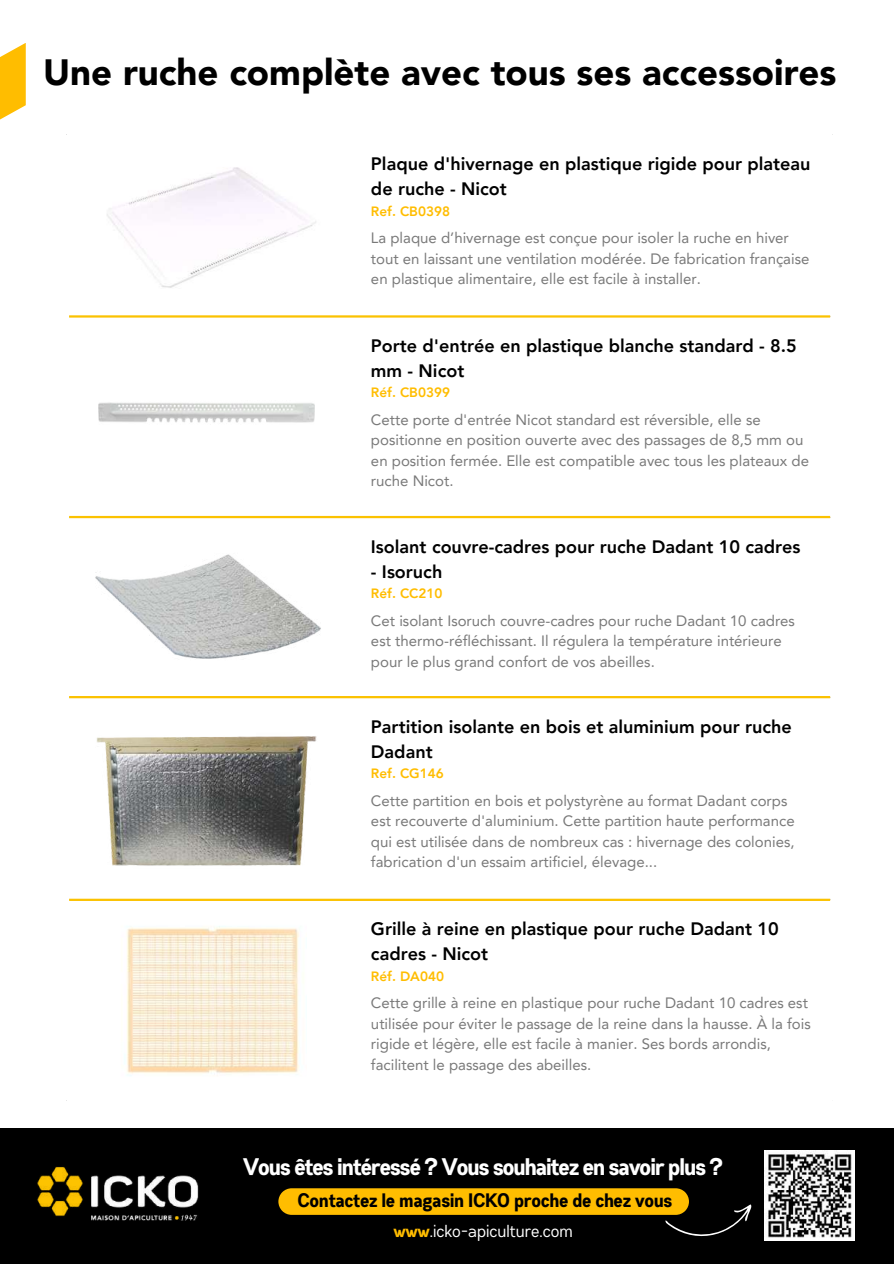
<style>
.page{position:relative;width:894px;height:1264px;background:#fff}
.page>*{position:absolute;margin:0;border:0;box-sizing:border-box;transform-origin:0 0}
.t1{font:900 36.6px "Avenir LT Pro";color:#000}
.t2{font:700 24px "Gabriel Sans Cond";letter-spacing:-.03em;color:#fff}
.t3{font:700 19.5px "Gabriel Sans Cond";color:#000}
.t4{font:800 18px/25px "Avenir LT Pro";color:#000}
.t5{font:17.4px "Gabriel Sans Cond";color:#fff}
.t6{font:15px/20.5px "Avenir LT Pro";color:#797979}
.t7{font:800 13.5px "Avenir LT Pro";color:#ffbd00}
.s1{font-weight:700;color:#ffbd00}
</style>
<div class="page">
<hr style="left:69px;top:315px;width:760px;height:2px;background:#fbc201">
<hr style="left:69px;top:516px;width:760px;height:2px;background:#fbc201">
<hr style="left:69px;top:696px;width:760px;height:2px;background:#fbc201">
<hr style="left:69px;top:898px;width:760px;height:3px;background:#fbc201">
<img style="left:107px;top:167px;width:209px;height:121px">
<img style="left:98px;top:402px;width:217px;height:21px">
<img style="left:95px;top:554px;width:226px;height:105px">
<img style="left:96px;top:736px;width:221px;height:130px">
<img style="left:127px;top:926px;width:172px;height:150px">
<div style="left:0;top:1127px;width:893px;height:136px;background:#000"></div>
<svg style="left:278px;top:1188px;width:474px;height:49px"></svg>
<img style="left:37px;top:1166px;width:162px;height:55px">
<svg style="left:0;top:43px;width:26px;height:77px;fill:#ffbd00"></svg>
<img style="left:764px;top:1150px;width:90px;height:90px">
<h1 class="t1" style="left:43px;top:57px;width:794px">Une ruche complète avec tous ses accessoires</h1>
<p class="t4" style="left:371px;top:153px;width:441px">Plaque d'hivernage en plastique rigide pour plateau de ruche - Nicot</p>
<p class="t7" style="left:371px;top:205px;width:80px">Ref. CB0398</p>
<p class="t6" style="left:371px;top:229px;width:440px">La plaque d’hivernage est conçue pour isoler la ruche en hiver tout en laissant une ventilation modérée. De fabrication française en plastique alimentaire, elle est facile à installer.</p>
<p class="t4" style="left:371px;top:335px;width:427px">Porte d'entrée en plastique blanche standard - 8.5 mm - Nicot</p>
<p class="t7" style="left:371px;top:387px;width:80px">Réf. CB0399</p>
<p class="t6" style="left:371px;top:411px;width:439px">Cette porte d'entrée Nicot standard est réversible, elle se positionne en position ouverte avec des passages de 8,5 mm ou en position fermée. Elle est compatible avec tous les plateaux de ruche Nicot.</p>
<p class="t4" style="left:371px;top:535px;width:431px">Isolant couvre-cadres pour ruche Dadant 10 cadres</p>
<p class="t4" style="left:371px;top:560px;width:73px">- Isoruch</p>
<p class="t7" style="left:371px;top:588px;width:73px">Réf. CC210</p>
<p class="t6" style="left:371px;top:611px;width:425px">Cet isolant Isoruch couvre-cadres pour ruche Dadant 10 cadres est thermo-réfléchissant. Il régulera la température intérieure pour le plus grand confort de vos abeilles.</p>
<p class="t4" style="left:371px;top:715px;width:422px">Partition isolante en bois et aluminium pour ruche<br>Dadant</p>
<p class="t7" style="left:371px;top:768px;width:74px">Ref. CG146</p>
<p class="t6" style="left:371px;top:791px;width:425px">Cette partition en bois et polystyrène au format Dadant corps est recouverte d'aluminium. Cette partition haute performance qui est utilisée dans de nombreux cas : hivernage des colonies, fabrication d'un essaim artificiel, élevage...</p>
<p class="t4" style="left:371px;top:918px;width:409px">Grille à reine en plastique pour ruche Dadant 10 cadres - Nicot</p>
<p class="t7" style="left:371px;top:970px;width:74px">Réf. DA040</p>
<p class="t6" style="left:371px;top:994px;width:441px">Cette grille à reine en plastique pour ruche Dadant 10 cadres est utilisée pour éviter le passage de la reine dans la hausse. À la fois rigide et légère, elle est facile à manier. Ses bords arrondis, facilitent le passage des abeilles.</p>
<h2 class="t2" style="left:244px;top:1155px;width:481px">Vous êtes intéressé ? Vous souhaitez en savoir plus ?</h2>
<h3 class="t3" style="left:298px;top:1191px;width:376px">Contactez le magasin ICKO proche de chez vous</h3>
<p class="t5" style="left:394px;top:1222px;width:181px"><span class="s1">www</span>.icko-apiculture.com</p>
</div>
